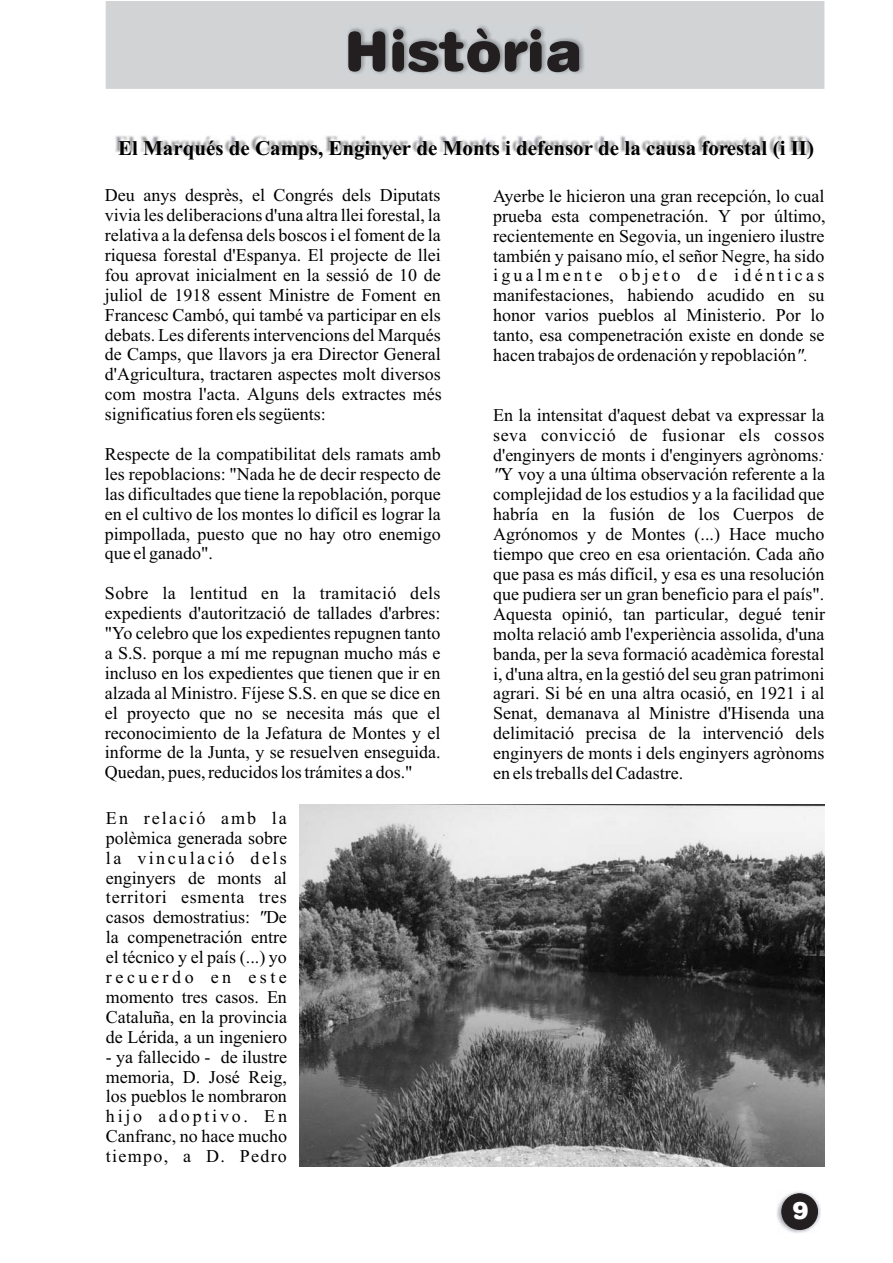
<style>
.page{position:relative;width:893px;height:1263px;background:#fff}
.page>*{position:absolute;margin:0;border:0;box-sizing:border-box;transform-origin:0 0}
.t1{font:54.6px "Swis 721 Blk Rnd BT";color:#231f20}
.t2{font:24px "Swis 721 Blk Rnd BT";color:#fff}
.t3{font:700 21px "Times New Roman";color:#000}
.t4{font:18px/20px "Times New Roman";color:#000;text-align:justify}
.s1{font-style:italic}
</style>
<div class="page">
<div style="left:106px;top:2px;width:718px;height:86px;background:#d1d3d4"></div>
<img style="left:777px;top:1192px;width:43px;height:41px">
<div style="left:781px;top:1194px;width:36px;height:36px;background:#231f20;border:1px solid #231f20;border-radius:50%"></div>
<img style="left:343px;top:24px;width:242px;height:51px">
<img style="left:115px;top:135px;width:696px;height:22px">
<img style="left:299px;top:804px;width:525px;height:363px">
<h1 class="t1" style="left:344px;top:31px;width:239px">Història</h1>
<p class="t3" style="left:118px;top:141px;width:697px">El Marqués de Camps, Enginyer de Monts i defensor de la causa forestal (i II)</p>
<p class="t4" style="left:105px;top:187px;width:338px">Deu anys desprès, el Congrés dels Diputats vivia les deliberacions d'una altra llei forestal, la relativa a la defensa dels boscos i el foment de la riquesa forestal d'Espanya. El projecte de llei fou aprovat inicialment en la sessió de 10 de juliol de 1918 essent Ministre de Foment en Francesc Cambó, qui també va participar en els debats. Les diferents intervencions del Marqués de Camps, que llavors ja era Director General d'Agricultura, tractaren aspectes molt diversos com mostra l'acta. Alguns dels extractes més significatius foren els següents:</p>
<p class="t4" style="left:105px;top:446px;width:337px">Respecte de la compatibilitat dels ramats amb les repoblacions: "Nada he de decir respecto de las dificultades que tiene la repoblación, porque en el cultivo de los montes lo difícil es lograr la pimpollada, puesto que no hay otro enemigo que el ganado".</p>
<p class="t4" style="left:105px;top:585px;width:337px">Sobre la lentitud en la tramitació dels expedients d'autorització de tallades d'arbres: "Yo celebro que los expedientes repugnen tanto a S.S. porque a mí me repugnan mucho más e incluso en los expedientes que tienen que ir en alzada al Ministro. Fíjese S.S. en que se dice en el proyecto que no se necesita más que el reconocimiento de la Jefatura de Montes y el informe de la Junta, y se resuelven enseguida.<br>Quedan, pues, reducidos los trámites a dos."</p>
<p class="t4" style="left:106px;top:810px;width:182px">En relació amb la polèmica generada sobre la vinculació dels enginyers de monts al territori esmenta tres casos demostratius: <span class="s1">"</span>De la compenetración entre el técnico y el país (...) yo recuerdo en este momento tres casos. En Cataluña, en la provincia de Lérida, a un ingeniero</p>
<p class="t4" style="left:106px;top:1048px;width:182px">- ya fallecido - de ilustre memoria, D. José Reig, los pueblos le nombraron hijo adoptivo. En Canfranc, no hace mucho tiempo, a D. Pedro</p>
<p class="t4" style="left:493px;top:188px;width:334px">Ayerbe le hicieron una gran recepción, lo cual prueba esta compenetración. Y por último, recientemente en Segovia, un ingeniero ilustre también y paisano mío, el señor Negre, ha sido igualmente objeto de idénticas manifestaciones, habiendo acudido en su honor varios pueblos al Ministerio. Por lo tanto, esa compenetración existe en donde se hacen trabajos de ordenación y repoblación<span class="s1">".</span></p>
<p class="t4" style="left:493px;top:407px;width:333px">En la intensitat d'aquest debat va expressar la seva convicció de fusionar els cossos d'enginyers de monts i d'enginyers agrònoms<span class="s1">: "</span>Y voy a una última observación referente a la complejidad de los estudios y a la facilidad que habría en la fusión de los Cuerpos de Agrónomos y de Montes (...) Hace mucho tiempo que creo en esa orientación. Cada año que pasa es más difícil, y esa es una resolución que pudiera ser un gran beneficio para el país".<br>Aquesta opinió, tan particular, degué tenir molta relació amb l'experiència assolida, d'una banda, per la seva formació acadèmica forestal i, d'una altra, en la gestió del seu gran patrimoni agrari. Si bé en una altra ocasió, en 1921 i al Senat, demanava al Ministre d'Hisenda una delimitació precisa de la intervenció dels enginyers de monts i dels enginyers agrònoms en els treballs del Cadastre.</p>
<h2 class="t2" style="left:792px;top:1202px;width:17px">9</h2>
</div>
